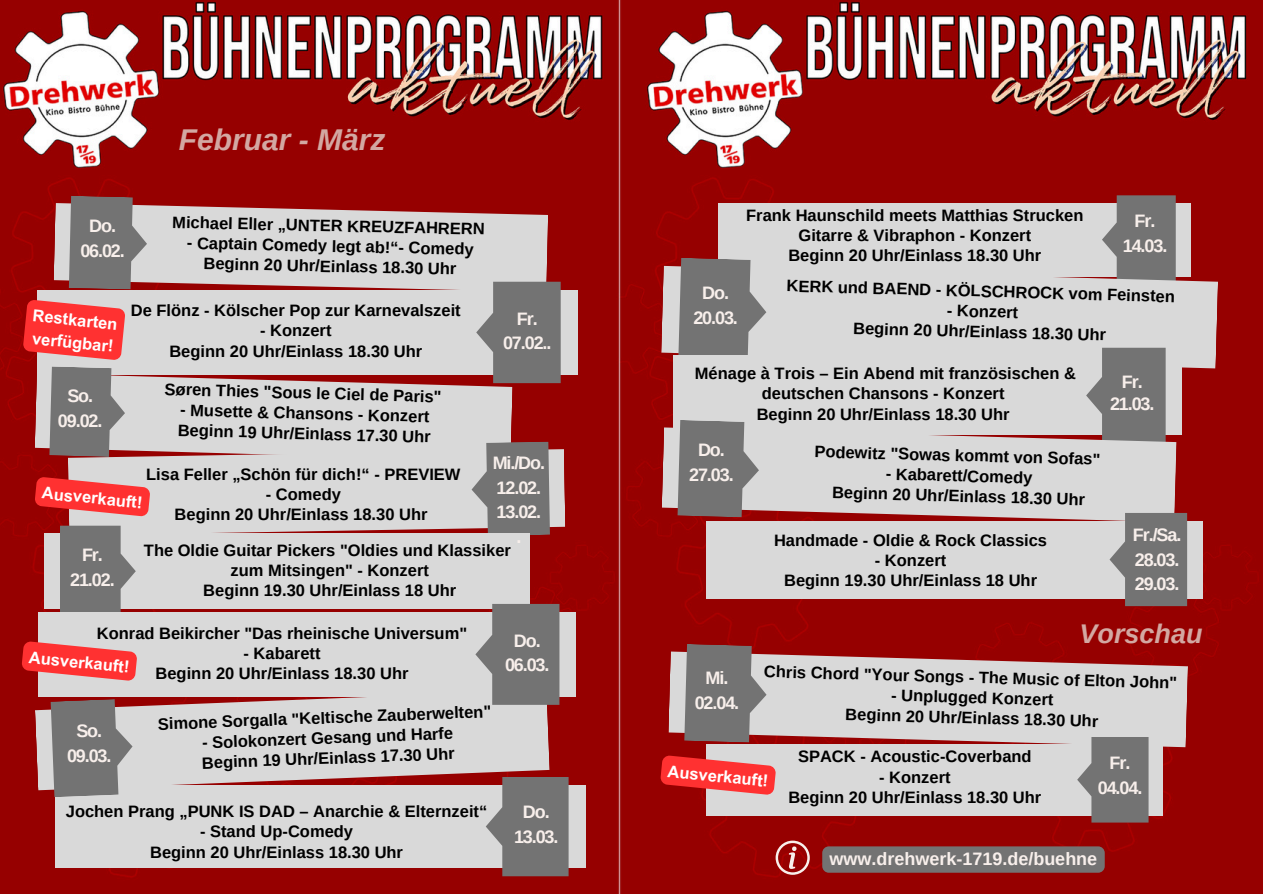
<style>
.page{position:relative;width:1263px;height:894px;background:#fff}
.page>*{position:absolute;margin:0;border:0;box-sizing:border-box;transform-origin:0 0}
.t1{font:italic 700 30px "Arimo";color:#d3a8a2}
.t2{font:italic 700 27px "Arimo";color:#d3a8a2}
.t3{font:700 18px "Arimo";letter-spacing:-.06em;color:#f8efeb}
.t4{font:700 18px "Arimo";color:#f8efeb}
.t5{font:700 16.5px/20.2px "Arimo";color:#000;text-align:center}
.t6{font:700 16.5px/22.5px "Arial Unicode MS";color:#fff}
</style>
<div class="page">
<img style="left:0;top:0;width:1262px;height:892px">
<div style="left:718px;top:203px;width:472px;height:73px;background:#d9d9d9"></div>
<svg style="left:1102px;top:195px;width:74px;height:71px"></svg>
<div style="left:55px;top:784px;width:530px;height:83px;background:#d9d9d9"></div>
<div style="left:661px;top:266px;width:557px;height:102px;background:#d9d9d9"></div>
<svg style="left:678px;top:258px;width:90px;height:97px"></svg>
<div style="left:673px;top:355px;width:508px;height:80px;background:#d9d9d9"></div>
<svg style="left:1086px;top:347px;width:80px;height:80px"></svg>
<svg style="left:662px;top:427px;width:514px;height:95px;fill:#d9d9d9"></svg>
<svg style="left:677px;top:420px;width:83px;height:98px"></svg>
<div style="left:706px;top:520px;width:497px;height:78px;background:#d9d9d9"></div>
<svg style="left:1109px;top:513px;width:78px;height:93px"></svg>
<svg style="left:668px;top:651px;width:520px;height:96px;fill:#d9d9d9"></svg>
<svg style="left:684px;top:643px;width:84px;height:100px"></svg>
<div style="left:706px;top:743px;width:457px;height:72px;background:#d9d9d9"></div>
<svg style="left:1077px;top:736px;width:71px;height:86px"></svg>
<svg style="left:776px;top:840px;width:33px;height:34px"></svg>
<div style="left:822px;top:846px;width:283px;height:26px;background:#737373;border-radius:7px"></div>
<svg style="left:21px;top:196px;width:548px;height:680px"></svg>
<svg style="left:660px;top:754px;width:116px;height:41px"></svg>
<p class="t1" style="left:179px;top:122px;width:208px">Februar - März</p>
<p class="t3" style="left:89px;top:215px;width:28px">Do.</p>
<p class="t3" style="left:80px;top:240px;width:46px">06.02.</p>
<p class="t5" style="left:173px;top:212px;width:314px;rotate:1deg">Michael Eller „UNTER KREUZFAHRERN</p>
<p class="t5" style="left:187px;top:233px;width:288px;rotate:1deg">- Captain Comedy legt ab!“- Comedy</p>
<p class="t5" style="left:204px;top:254px;width:254px;rotate:1deg">Beginn 20 Uhr/Einlass 18.30 Uhr</p>
<p class="t6" style="left:34px;top:303px;width:87px;rotate:6deg">Restkarten verfügbar!</p>
<p class="t5" style="left:131px;top:300px;width:331px">De Flönz - Kölscher Pop zur Karnevalszeit</p>
<p class="t5" style="left:260px;top:320px;width:73px">- Konzert</p>
<p class="t5" style="left:169px;top:340px;width:254px">Beginn 20 Uhr/Einlass 18.30 Uhr</p>
<p class="t3" style="left:517px;top:308px;width:22px">Fr.</p>
<p class="t3" style="left:503px;top:333px;width:50px">07.02..</p>
<p class="t5" style="left:165px;top:378px;width:278px;rotate:2deg">Søren Thies "Sous le Ciel de Paris"</p>
<p class="t5" style="left:181px;top:398px;width:251px;rotate:2deg">- Musette &amp; Chansons - Konzert</p>
<p class="t5" style="left:178px;top:418px;width:254px;rotate:2deg">Beginn 19 Uhr/Einlass 17.30 Uhr</p>
<p class="t5" style="left:146px;top:463px;width:316px">Lisa Feller „Schön für dich!“ - PREVIEW</p>
<p class="t5" style="left:266px;top:484px;width:77px">- Comedy</p>
<p class="t5" style="left:175px;top:504px;width:254px">Beginn 20 Uhr/Einlass 18.30 Uhr</p>
<p class="t3" style="left:67px;top:386px;width:27px">So.</p>
<p class="t3" style="left:58px;top:411px;width:46px">09.02.</p>
<p class="t3" style="left:493px;top:452px;width:54px">Mi./Do.</p>
<p class="t3" style="left:497px;top:477px;width:46px">12.02.</p>
<p class="t3" style="left:497px;top:502px;width:46px">13.02.</p>
<p class="t3" style="left:516px;top:526px;width:6px">.</p>
<p class="t6" style="left:44px;top:480px;width:102px;rotate:6deg">Ausverkauft!</p>
<p class="t5" style="left:144px;top:540px;width:369px">The Oldie Guitar Pickers "Oldies und Klassiker</p>
<p class="t5" style="left:231px;top:560px;width:200px">zum Mitsingen" - Konzert</p>
<p class="t5" style="left:203px;top:580px;width:254px">Beginn 19.30 Uhr/Einlass 18 Uhr</p>
<p class="t5" style="left:97px;top:622px;width:372px">Konrad Beikircher "Das rheinische Universum"</p>
<p class="t5" style="left:244px;top:643px;width:78px">- Kabarett</p>
<p class="t5" style="left:156px;top:663px;width:254px">Beginn 20 Uhr/Einlass 18.30 Uhr</p>
<p class="t3" style="left:82px;top:544px;width:22px">Fr.</p>
<p class="t3" style="left:70px;top:569px;width:46px">21.02.</p>
<p class="t3" style="left:514px;top:630px;width:28px">Do.</p>
<p class="t3" style="left:505px;top:654px;width:46px">06.03.</p>
<p class="t6" style="left:30px;top:644px;width:102px;rotate:6deg">Ausverkauft!</p>
<p class="t5" style="left:158px;top:713px;width:335px;rotate:-2deg">Simone Sorgalla "Keltische Zauberwelten"</p>
<p class="t5" style="left:202px;top:731px;width:253px;rotate:-2deg">- Solokonzert Gesang und Harfe</p>
<p class="t5" style="left:202px;top:752px;width:254px;rotate:-2deg">Beginn 19 Uhr/Einlass 17.30 Uhr</p>
<p class="t5" style="left:66px;top:800px;width:423px">Jochen Prang „PUNK IS DAD – Anarchie &amp; Elternzeit“</p>
<p class="t5" style="left:200px;top:821px;width:154px">- Stand Up-Comedy</p>
<p class="t5" style="left:150px;top:841px;width:254px">Beginn 20 Uhr/Einlass 18.30 Uhr</p>
<p class="t3" style="left:76px;top:720px;width:27px">So.</p>
<p class="t3" style="left:67px;top:745px;width:46px">09.03.</p>
<p class="t3" style="left:523px;top:801px;width:28px">Do.</p>
<p class="t3" style="left:514px;top:826px;width:46px">13.03.</p>
<p class="t5" style="left:746px;top:205px;width:339px">Frank Haunschild meets Matthias Strucken</p>
<p class="t5" style="left:798px;top:225px;width:234px">Gitarre &amp; Vibraphon - Konzert</p>
<p class="t5" style="left:788px;top:245px;width:254px">Beginn 20 Uhr/Einlass 18.30 Uhr</p>
<p class="t5" style="left:787px;top:274px;width:390px;rotate:2deg">KERK und BAEND - KÖLSCHROCK vom Feinsten</p>
<p class="t5" style="left:947px;top:300px;width:73px;rotate:2deg">- Konzert</p>
<p class="t5" style="left:854px;top:317px;width:254px;rotate:2deg">Beginn 20 Uhr/Einlass 18.30 Uhr</p>
<p class="t5" style="left:695px;top:363px;width:383px">Ménage à Trois – Ein Abend mit französischen &amp; deutschen Chansons - Konzert</p>
<p class="t5" style="left:757px;top:403px;width:254px">Beginn 20 Uhr/Einlass 18.30 Uhr</p>
<p class="t5" style="left:815px;top:440px;width:287px;rotate:2deg">Podewitz "Sowas kommt von Sofas"</p>
<p class="t5" style="left:886px;top:463px;width:148px;rotate:2deg">- Kabarett/Comedy</p>
<p class="t5" style="left:833px;top:481px;width:254px;rotate:2deg">Beginn 20 Uhr/Einlass 18.30 Uhr</p>
<p class="t5" style="left:774px;top:530px;width:275px">Handmade - Oldie &amp; Rock Classics</p>
<p class="t5" style="left:875px;top:550px;width:73px">- Konzert</p>
<p class="t5" style="left:784px;top:570px;width:254px">Beginn 19.30 Uhr/Einlass 18 Uhr</p>
<p class="t3" style="left:1135px;top:211px;width:22px">Fr.</p>
<p class="t3" style="left:1123px;top:236px;width:46px">14.03.</p>
<p class="t3" style="left:702px;top:283px;width:28px">Do.</p>
<p class="t3" style="left:693px;top:307px;width:46px">20.03.</p>
<p class="t3" style="left:1122px;top:372px;width:22px">Fr.</p>
<p class="t3" style="left:1110px;top:393px;width:46px">21.03.</p>
<p class="t3" style="left:698px;top:440px;width:28px">Do.</p>
<p class="t3" style="left:689px;top:465px;width:46px">27.03.</p>
<p class="t3" style="left:1133px;top:524px;width:50px">Fr./Sa.</p>
<p class="t3" style="left:1135px;top:549px;width:46px">28.03.</p>
<p class="t3" style="left:1135px;top:574px;width:46px">29.03.</p>
<p class="t3" style="left:706px;top:668px;width:24px">Mi.</p>
<p class="t3" style="left:695px;top:692px;width:46px">02.04.</p>
<p class="t2" style="left:1080px;top:618px;width:124px">Vorschau</p>
<p class="t5" style="left:765px;top:659px;width:415px;rotate:2deg">Chris Chord "Your Songs - The Music of Elton John"</p>
<p class="t5" style="left:892px;top:684px;width:164px;rotate:2deg">- Unplugged Konzert</p>
<p class="t5" style="left:846px;top:702px;width:254px;rotate:2deg">Beginn 20 Uhr/Einlass 18.30 Uhr</p>
<p class="t6" style="left:669px;top:758px;width:102px;rotate:6deg">Ausverkauft!</p>
<p class="t5" style="left:798px;top:746px;width:235px">SPACK - Acoustic-Coverband</p>
<p class="t5" style="left:879px;top:766px;width:73px">- Konzert</p>
<p class="t5" style="left:788px;top:786px;width:254px">Beginn 20 Uhr/Einlass 18.30 Uhr</p>
<p class="t3" style="left:1110px;top:752px;width:22px">Fr.</p>
<p class="t3" style="left:1098px;top:777px;width:46px">04.04.</p>
<p class="t4" style="left:829px;top:848px;width:269px">www.drehwerk-1719.de/buehne</p>
</div>
